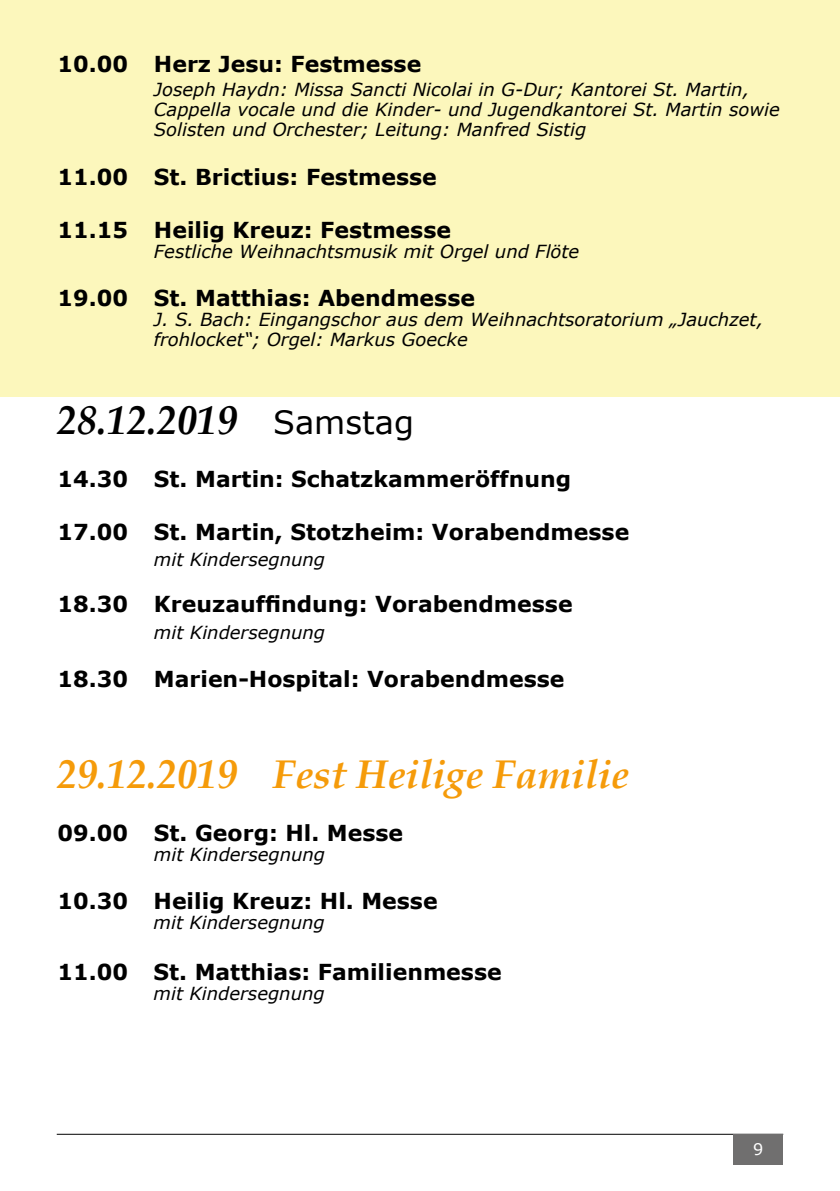
<style>
.page{position:relative;width:840px;height:1191px;background:#fff}
.page>*{position:absolute;margin:0;border:0;box-sizing:border-box;transform-origin:0 0}
.t1{font:italic 700 40px "Book Antiqua";color:#f59b0a}
.t2{font:italic 700 40px "Book Antiqua";color:#000}
.t3{font:700 22px "Verdana";color:#000}
.t4{font:italic 18px/20px "Verdana";color:#000}
.t5{font:16px "Verdana";color:#fff}
.s1{font-family:"Verdana";font-weight:400;font-style:normal;font-size:32px}
</style>
<div class="page">
<hr style="left:57px;top:1133px;width:725px;height:1px;background:#000">
<div style="left:732px;top:1134px;width:50px;height:30px;background:#706f6f"></div>
<div style="left:0;top:0;width:839px;height:396px;background:#fcf7bc"></div>
<p class="t3" style="left:57px;top:49px;width:365px">10.00 Herz Jesu: Festmesse</p>
<p class="t4" style="left:154px;top:80px;width:627px">Joseph Haydn: Missa Sancti Nicolai in G-Dur; Kantorei St. Martin,<br>Cappella vocale und die Kinder- und Jugendkantorei St. Martin sowie<br>Solisten und Orchester; Leitung: Manfred Sistig</p>
<p class="t3" style="left:57px;top:161px;width:380px">11.00 St. Brictius: Festmesse</p>
<p class="t3" style="left:57px;top:214px;width:395px">11.15 Heilig Kreuz: Festmesse</p>
<p class="t4" style="left:154px;top:241px;width:426px">Festliche Weihnachtsmusik mit Orgel und Flöte</p>
<p class="t3" style="left:57px;top:282px;width:419px">19.00 St. Matthias: Abendmesse</p>
<p class="t4" style="left:154px;top:309px;width:610px">J. S. Bach: Eingangschor aus dem Weihnachtsoratorium „Jauchzet, frohlocket“; Orgel: Markus Goecke</p>
<h1 class="t2" style="left:57px;top:393px;width:358px">28.12.2019 <span class="s1">Samstag</span></h1>
<p class="t3" style="left:57px;top:463px;width:515px">14.30 St. Martin: Schatzkammeröffnung</p>
<p class="t3" style="left:57px;top:516px;width:573px">17.00 St. Martin, Stotzheim: Vorabendmesse</p>
<p class="t4" style="left:154px;top:549px;width:172px">mit Kindersegnung</p>
<p class="t3" style="left:57px;top:589px;width:516px">18.30 Kreuzauffindung: Vorabendmesse</p>
<p class="t4" style="left:154px;top:622px;width:172px">mit Kindersegnung</p>
<p class="t3" style="left:57px;top:663px;width:508px">18.30 Marien-Hospital: Vorabendmesse</p>
<h1 class="t1" style="left:57px;top:746px;width:572px">29.12.2019 Fest Heilige Familie</h1>
<p class="t3" style="left:57px;top:817px;width:347px">09.00 St. Georg: Hl. Messe</p>
<p class="t4" style="left:154px;top:844px;width:172px">mit Kindersegnung</p>
<p class="t3" style="left:57px;top:885px;width:381px">10.30 Heilig Kreuz: Hl. Messe</p>
<p class="t4" style="left:153px;top:912px;width:172px">mit Kindersegnung</p>
<p class="t3" style="left:57px;top:956px;width:445px">11.00 St. Matthias: Familienmesse</p>
<p class="t4" style="left:153px;top:983px;width:172px">mit Kindersegnung</p>
<p class="t5" style="left:752px;top:1137px;width:12px">9</p>
</div>
